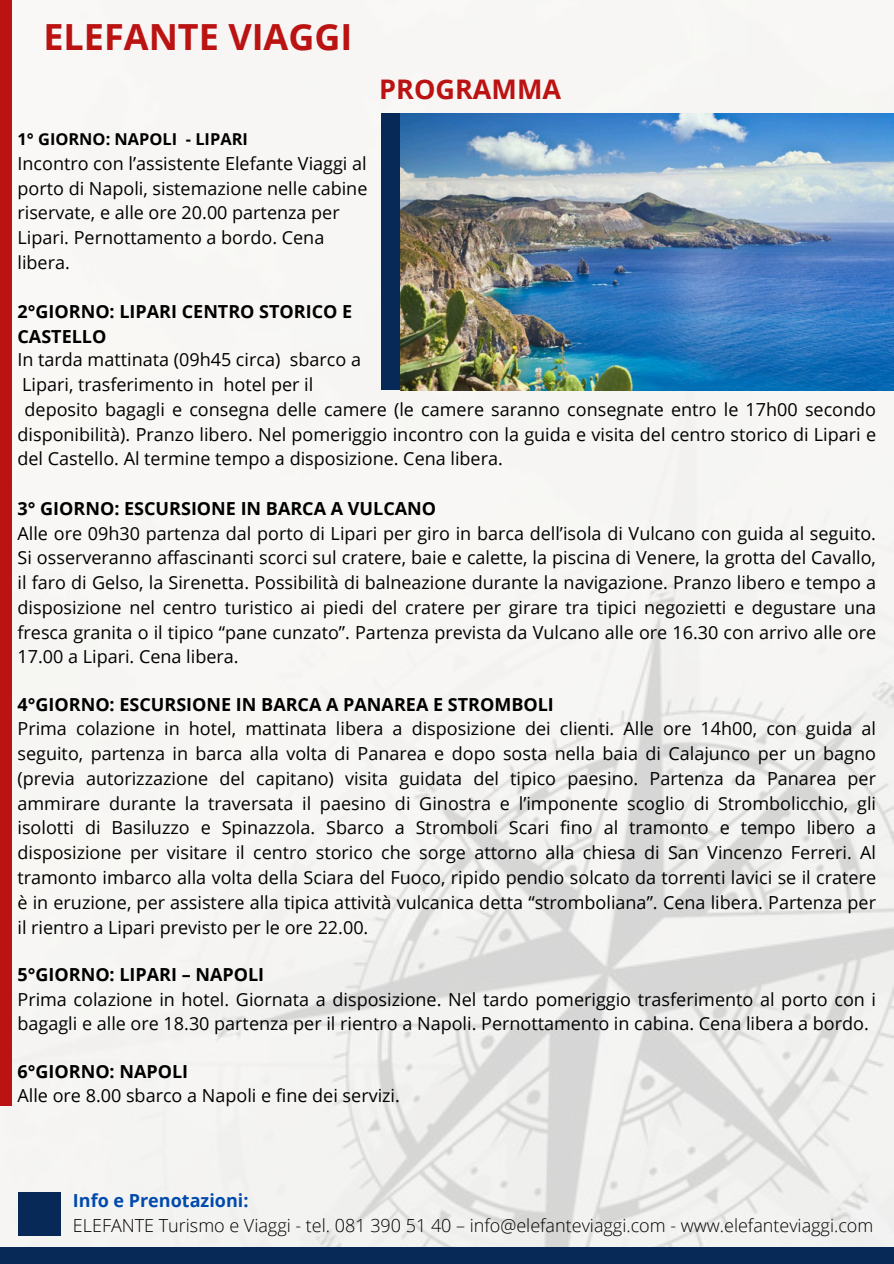
<style>
.page{position:relative;width:894px;height:1264px;background:#fff}
.page>*{position:absolute;margin:0;border:0;box-sizing:border-box;transform-origin:0 0}
.t1{font:700 36px "Open Sans";color:#bb1212}
.t2{font:700 27px "Open Sans";color:#bb1212}
.t3{font:18px/24.8px "Open Sans";color:#000;text-align:justify}
.t4{font:700 18px/24.8px "Open Sans";color:#000}
.t5{font:300 18px "Open Sans";color:#000}
.t6{font:700 18px "Open Sans";color:#004aad}
.t7{font:700 16.35px "Open Sans";color:#000}
</style>
<div class="page">
<img style="left:0;top:0;width:892px;height:1247px">
<div style="left:0;top:0;width:11px;height:1105px;background:#bb1212"></div>
<div style="left:19px;top:1191px;width:42px;height:44px;background:#072957"></div>
<div style="left:0;top:1247px;width:893px;height:16px;background:#072957"></div>
<div style="left:381px;top:113px;width:56px;height:277px;background:#072957"></div>
<img style="left:400px;top:113px;width:493px;height:277px">
<p class="t1" style="left:43px;top:11px;width:310px">ELEFANTE VIAGGI</p>
<p class="t7" style="left:17px;top:128px;width:232px">1° GIORNO: NAPOLI - LIPARI</p>
<p class="t3" style="left:17px;top:150px;width:351px;text-align:left">Incontro con l’assistente Elefante Viaggi al porto di Napoli, sistemazione nelle cabine riservate, e alle ore 20.00 partenza per Lipari. Pernottamento a bordo. Cena libera.</p>
<p class="t4" style="left:17px;top:299px;width:336px">2°GIORNO: LIPARI CENTRO STORICO E<br>CASTELLO</p>
<p class="t2" style="left:379px;top:70px;width:183px">PROGRAMMA</p>
<p class="t3" style="left:17px;top:347px;width:345px">In tarda mattinata (09h45 circa) sbarco a</p>
<p class="t3" style="left:22px;top:371px;width:292px">Lipari, trasferimento in hotel per il</p>
<p class="t3" style="left:25px;top:396px;width:852px">deposito bagagli e consegna delle camere (le camere saranno consegnate entro le 17h00 secondo</p>
<p class="t3" style="left:17px;top:421px;width:859px">disponibilità). Pranzo libero. Nel pomeriggio incontro con la guida e visita del centro storico di Lipari e</p>
<p class="t3" style="left:17px;top:446px;width:486px">del Castello. Al termine tempo a disposizione. Cena libera.</p>
<p class="t4" style="left:17px;top:495px;width:420px">3° GIORNO: ESCURSIONE IN BARCA A VULCANO</p>
<p class="t3" style="left:17px;top:520px;width:859px">Alle ore 09h30 partenza dal porto di Lipari per giro in barca dell’isola di Vulcano con guida al seguito.<br>Si osserveranno affascinanti scorci sul cratere, baie e calette, la piscina di Venere, la grotta del Cavallo, il faro di Gelso, la Sirenetta. Possibilità di balneazione durante la navigazione. Pranzo libero e tempo a disposizione nel centro turistico ai piedi del cratere per girare tra tipici negozietti e degustare una fresca granita o il tipico “pane cunzato”. Partenza prevista da Vulcano alle ore 16.30 con arrivo alle ore 17.00 a Lipari. Cena libera.</p>
<p class="t4" style="left:17px;top:691px;width:537px">4°GIORNO: ESCURSIONE IN BARCA A PANAREA E STROMBOLI</p>
<p class="t3" style="left:17px;top:716px;width:859px">Prima colazione in hotel, mattinata libera a disposizione dei clienti. Alle ore 14h00, con guida al seguito, partenza in barca alla volta di Panarea e dopo sosta nella baia di Calajunco per un bagno (previa autorizzazione del capitano) visita guidata del tipico paesino. Partenza da Panarea per ammirare durante la traversata il paesino di Ginostra e l’imponente scoglio di Strombolicchio, gli isolotti di Basiluzzo e Spinazzola. Sbarco a Stromboli Scari fino al tramonto e tempo libero a disposizione per visitare il centro storico che sorge attorno alla chiesa di San Vincenzo Ferreri. Al tramonto imbarco alla volta della Sciara del Fuoco, ripido pendio solcato da torrenti lavici se il cratere è in eruzione, per assistere alla tipica attività vulcanica detta “stromboliana”. Cena libera. Partenza per il rientro a Lipari previsto per le ore 22.00.</p>
<p class="t4" style="left:17px;top:961px;width:248px">5°GIORNO: LIPARI – NAPOLI</p>
<p class="t3" style="left:17px;top:986px;width:859px">Prima colazione in hotel. Giornata a disposizione. Nel tardo pomeriggio trasferimento al porto con i bagagli e alle ore 18.30 partenza per il rientro a Napoli. Pernottamento in cabina. Cena libera a bordo.</p>
<p class="t4" style="left:17px;top:1058px;width:172px">6°GIORNO: NAPOLI</p>
<p class="t3" style="left:17px;top:1082px;width:384px">Alle ore 8.00 sbarco a Napoli e fine dei servizi.</p>
<h2 class="t6" style="left:73px;top:1187px;width:177px">Info e Prenotazioni:</h2>
<p class="t5" style="left:73px;top:1212px;width:801px">ELEFANTE Turismo e Viaggi - tel. 081 390 51 40 – info@elefanteviaggi.com - www.elefanteviaggi.com</p>
</div>
